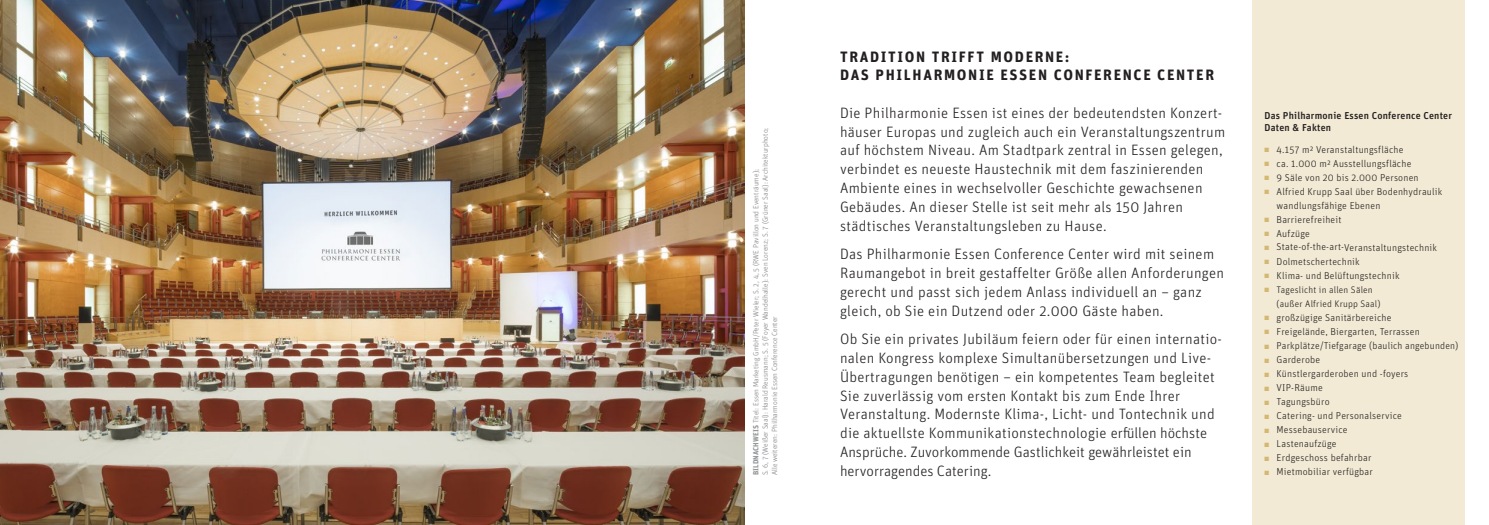
<style>
.page{position:relative;width:1489px;height:525px;background:#fff}
.page>*{position:absolute;margin:0;border:0;box-sizing:border-box;transform-origin:0 0}
.t1{font:300 15px/18.8px "Unit Pro";letter-spacing:.02em;color:#231f20}
.t2{font:700 15px/18.8px "Unit Pro";letter-spacing:.11em;color:#231f20}
.t3{font:300 10px/14px "Unit Pro";letter-spacing:.02em;color:#231f20}
.t4{font:500 10px/12px "Unit Pro";letter-spacing:.02em;color:#231f20}
.t5{font:300 9.5px/14px "Unit Pro";letter-spacing:.02em;color:#231f20}
.t6{font:300 7.5px/9.4px "Unit Pro";color:#808285}
.s1{font-weight:700;color:#939598}
.s2{color:#d3b772}
</style>
<div class="page">
<div style="left:1251px;top:0;width:212px;height:524px;background:#f2ead4"></div>
<img style="left:0;top:0;width:744px;height:524px">
<p class="t6" style="left:760px;top:475px;width:349px;rotate:-90deg">S. 6, 7 (Weißer Saal): Harald Reusmann; S. 5 (Foyer Wandelhalle): Sven Lorenz; S. 7 (Grüner Saal): Architekturphoto;<br>Alle weiteren: Philharmonie Essen Conference Center</p>
<p class="t6" style="left:751px;top:475px;width:307px;rotate:-90deg"><span class="s1">BILDNACHWEIS</span> Titel: Essen Marketing GmbH/Peter Wieler; S. 2, 4, 5 (RWE Pavillon und Eventräume);</p>
<p class="t2" style="left:840px;top:46px;width:375px">TRADITION TRIFFT MODERNE:<br>DAS PHILHARMONIE ESSEN CONFERENCE CENTER</p>
<p class="t1" style="left:840px;top:103px;width:386px">Die Philharmonie Essen ist eines der bedeutendsten Konzert&shy;häuser Europas und zugleich auch ein Veranstaltungszentrum auf höchstem Niveau. Am Stadtpark zentral in Essen gelegen, verbindet es neueste Haustechnik mit dem faszinierenden Ambiente eines in wechselvoller Geschichte gewachsenen Gebäudes. An dieser Stelle ist seit mehr als 150 Jahren städtisches Veranstaltungsleben zu Hause.</p>
<p class="t1" style="left:840px;top:244px;width:385px">Das Philharmonie Essen Conference Center wird mit seinem Raumangebot in breit gestaffelter Größe allen Anforderungen gerecht und passt sich jedem Anlass individuell an – ganz gleich, ob Sie ein Dutzend oder 2.000 Gäste haben.</p>
<p class="t1" style="left:840px;top:329px;width:383px">Ob Sie ein privates Jubiläum feiern oder für einen internatio&shy;nalen Kongress komplexe Simultanübersetzungen und Live-Übertragungen benötigen – ein kompetentes Team begleitet Sie zuverlässig vom ersten Kontakt bis zum Ende Ihrer Veranstaltung. Modernste Klima-, Licht- und Tontechnik und die aktuellste Kommunikationstechnologie erfüllen höchste Ansprüche. Zuvorkommende Gastlichkeit gewährleistet ein hervorragendes Catering.</p>
<p class="t4" style="left:1264px;top:109px;width:189px">Das Philharmonie Essen Conference Center<br>Daten &amp; Fakten</p>
<p class="t3" style="left:1264px;top:142px;width:141px"><span class="s2">■</span> 4.157 m² Veranstaltungsfläche</p>
<p class="t3" style="left:1264px;top:156px;width:148px"><span class="s2">■</span> ca. 1.000 m² Ausstellungsfläche</p>
<p class="t3" style="left:1264px;top:170px;width:156px"><span class="s2">■</span> 9 Säle von 20 bis 2.000 Personen</p>
<p class="t3" style="left:1276px;top:184px;width:167px;text-indent:-12px"><span class="s2">■</span> Alfried Krupp Saal über Bodenhydraulik wandlungsfähige Ebenen</p>
<p class="t3" style="left:1264px;top:212px;width:79px"><span class="s2">■</span> Barrierefreiheit</p>
<p class="t3" style="left:1264px;top:226px;width:47px"><span class="s2">■</span> Aufzüge</p>
<p class="t3" style="left:1264px;top:240px;width:174px"><span class="s2">■</span> State-of-the-art-Veranstaltungstechnik</p>
<p class="t3" style="left:1264px;top:254px;width:97px"><span class="s2">■</span> Dolmetschertechnik</p>
<p class="t3" style="left:1264px;top:268px;width:137px"><span class="s2">■</span> Klima- und Belüftungstechnik</p>
<p class="t5" style="left:1276px;top:282px;width:106px;text-indent:-12px"><span class="s2">■</span> Tageslicht in allen Sälen (außer Alfried Krupp Saal)</p>
<p class="t3" style="left:1264px;top:310px;width:129px"><span class="s2">■</span> großzügige Sanitärbereiche</p>
<p class="t3" style="left:1264px;top:324px;width:157px"><span class="s2">■</span> Freigelände, Biergarten, Terrassen</p>
<p class="t3" style="left:1264px;top:338px;width:195px"><span class="s2">■</span> Parkplätze/Tiefgarage (baulich angebunden)</p>
<p class="t3" style="left:1264px;top:352px;width:57px"><span class="s2">■</span> Garderobe</p>
<p class="t3" style="left:1264px;top:366px;width:145px"><span class="s2">■</span> Künstlergarderoben und -foyers</p>
<p class="t3" style="left:1264px;top:380px;width:60px"><span class="s2">■</span> VIP-Räume</p>
<p class="t3" style="left:1264px;top:394px;width:67px"><span class="s2">■</span> Tagungsbüro</p>
<p class="t3" style="left:1264px;top:408px;width:139px"><span class="s2">■</span> Catering- und Personalservice</p>
<p class="t3" style="left:1264px;top:422px;width:85px"><span class="s2">■</span> Messebauservice</p>
<p class="t3" style="left:1264px;top:436px;width:74px"><span class="s2">■</span> Lastenaufzüge</p>
<p class="t3" style="left:1264px;top:450px;width:108px"><span class="s2">■</span> Erdgeschoss befahrbar</p>
<p class="t3" style="left:1264px;top:464px;width:110px"><span class="s2">■</span> Mietmobiliar verfügbar</p>
</div>
